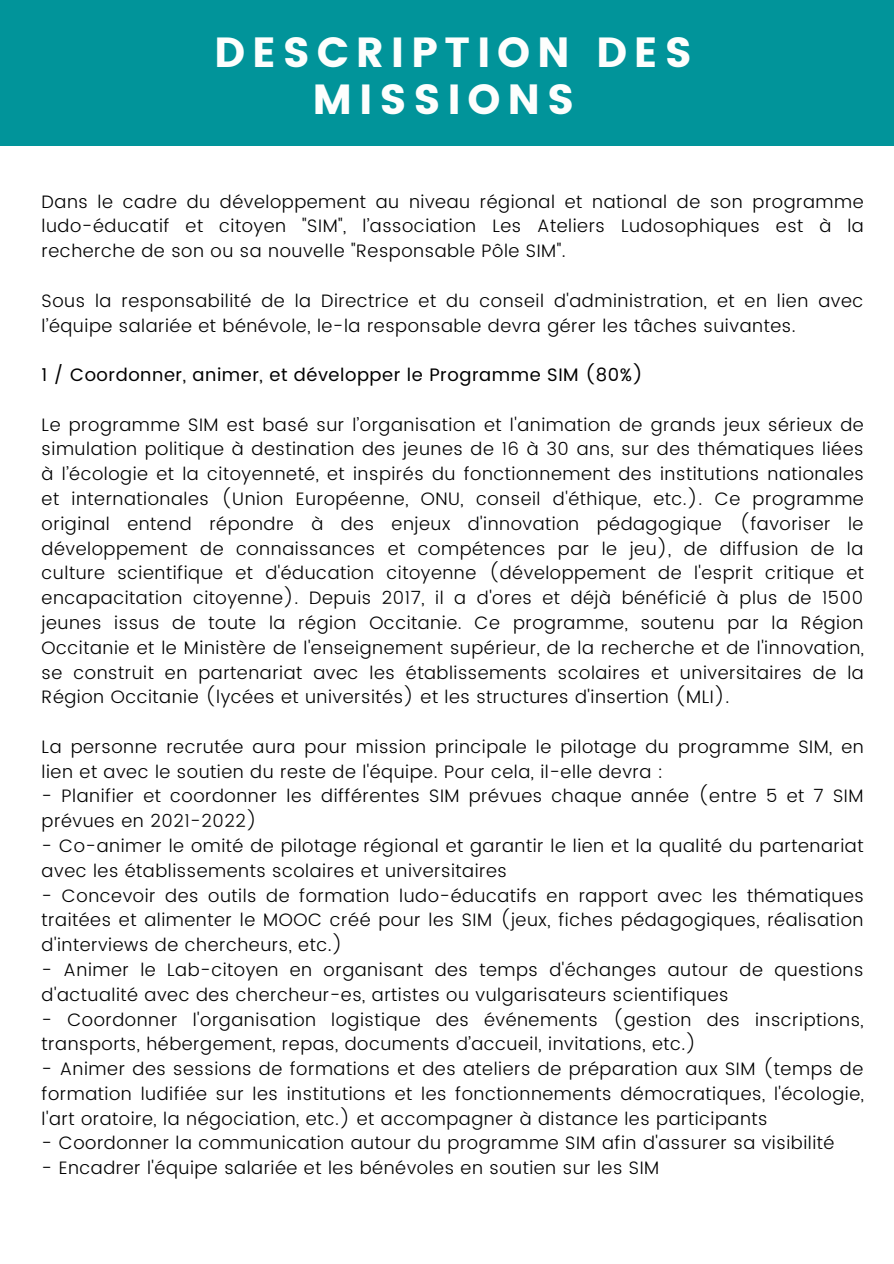
<style>
.page{position:relative;width:894px;height:1264px;background:#fff}
.page>*{position:absolute;margin:0;border:0;box-sizing:border-box;transform-origin:0 0}
.t1{font:42px/47.2px "Poppins";letter-spacing:.16em;color:#fdfefd;text-align:center}
.t2{font:300 18px/24.8px "Poppins";letter-spacing:.03em;color:#000}
.t3{font:18px "Poppins";letter-spacing:.03em;color:#000}
</style>
<div class="page">
<div style="left:0;top:0;width:893px;height:145px;background:#01949a"></div>
<p class="t1" style="left:214px;top:28px;width:479px">DESCRIPTION DES<br>MISSIONS</p>
<p class="t2" style="left:42px;top:189px;width:823px;text-align:justify">Dans le cadre du développement au niveau régional et national de son programme ludo-éducatif et citoyen "SIM", l’association Les Ateliers Ludosophiques est à la recherche de son ou sa nouvelle "Responsable Pôle SIM".</p>
<p class="t2" style="left:42px;top:288px;width:822px">Sous la responsabilité de la Directrice et du conseil d'administration, et en lien avec l’équipe salariée et bénévole, le-la responsable devra gérer les tâches suivantes.</p>
<p class="t3" style="left:42px;top:364px;width:602px">1 / Coordonner, animer, et développer le Programme SIM (80%)</p>
<p class="t2" style="left:42px;top:412px;width:823px;text-align:justify">Le programme SIM est basé sur l’organisation et l'animation de grands jeux sérieux de simulation politique à destination des jeunes de 16 à 30 ans, sur des thématiques liées à l’écologie et la citoyenneté, et inspirés du fonctionnement des institutions nationales et internationales (Union Européenne, ONU, conseil d'éthique, etc.). Ce programme original entend répondre à des enjeux d'innovation pédagogique (favoriser le développement de connaissances et compétences par le jeu), de diffusion de la culture scientifique et d'éducation citoyenne (développement de l'esprit critique et encapacitation citoyenne). Depuis 2017, il a d'ores et déjà bénéficié à plus de 1500 jeunes issus de toute la région Occitanie. Ce programme, soutenu par la Région Occitanie et le Ministère de l'enseignement supérieur, de la recherche et de l'innovation, se construit en partenariat avec les établissements scolaires et universitaires de la Région Occitanie (lycées et universités) et les structures d'insertion (MLI).</p>
<p class="t2" style="left:42px;top:734px;width:823px">La personne recrutée aura pour mission principale le pilotage du programme SIM, en lien et avec le soutien du reste de l'équipe. Pour cela, il-elle devra :</p>
<p class="t2" style="left:42px;top:783px;width:823px">- Planifier et coordonner les différentes SIM prévues chaque année (entre 5 et 7 SIM prévues en 2021-2022)</p>
<p class="t2" style="left:42px;top:833px;width:823px">- Co-animer le omité de pilotage régional et garantir le lien et la qualité du partenariat avec les établissements scolaires et universitaires</p>
<p class="t2" style="left:42px;top:883px;width:823px;text-align:justify">- Concevoir des outils de formation ludo-éducatifs en rapport avec les thématiques traitées et alimenter le MOOC créé pour les SIM (jeux, fiches pédagogiques, réalisation d'interviews de chercheurs, etc.)</p>
<p class="t2" style="left:42px;top:957px;width:823px">- Animer le Lab-citoyen en organisant des temps d'échanges autour de questions d'actualité avec des chercheur-es, artistes ou vulgarisateurs scientifiques</p>
<p class="t2" style="left:42px;top:1006px;width:823px">- Coordonner l'organisation logistique des événements (gestion des inscriptions, transports, hébergement, repas, documents d’accueil, invitations, etc.)</p>
<p class="t2" style="left:42px;top:1056px;width:823px;text-align:justify">- Animer des sessions de formations et des ateliers de préparation aux SIM (temps de formation ludifiée sur les institutions et les fonctionnements démocratiques, l'écologie, l'art oratoire, la négociation, etc.) et accompagner à distance les participants</p>
<p class="t2" style="left:42px;top:1130px;width:794px">- Coordonner la communication autour du programme SIM afin d'assurer sa visibilité</p>
<p class="t2" style="left:42px;top:1155px;width:619px">- Encadrer l'équipe salariée et les bénévoles en soutien sur les SIM</p>
</div>
